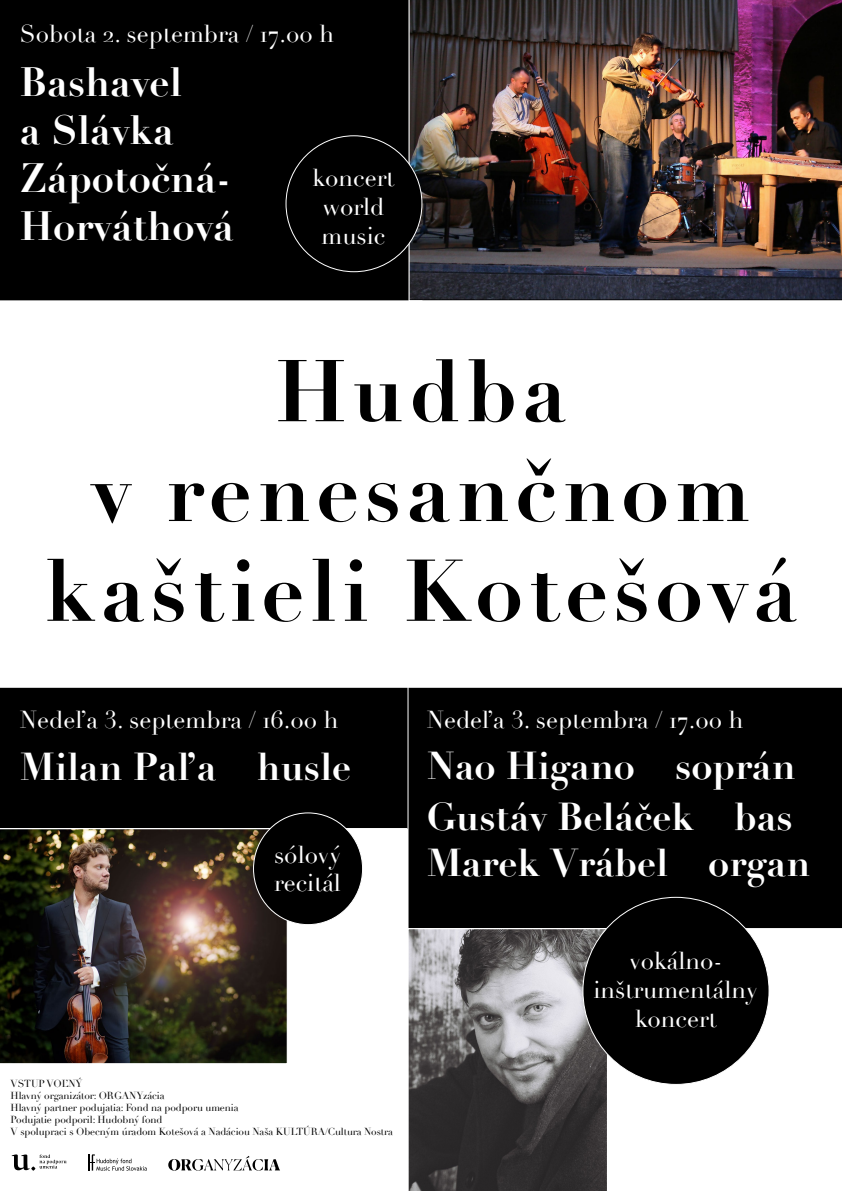
<style>
.page{position:relative;width:842px;height:1191px;background:#000}
.page>*{position:absolute;margin:0;border:0;box-sizing:border-box;transform-origin:0 0}
.t1{font:700 86px/99.8px "Didot";letter-spacing:.06em;color:#000;text-align:center}
.t2{font:700 40px/48px "Didot";color:#fff}
.t3{font:700 38px/51.3px "Didot";color:#fff}
.t4{font:24px/28.8px "Didot";color:#fff;text-align:center}
.t5{font:10px/12px "Didot";letter-spacing:-.01em;color:#000}
</style>
<div class="page">
<div style="left:0;top:301px;width:842px;height:386px;background:#fff"></div>
<div style="left:0;top:1063px;width:408px;height:128px;background:#fff"></div>
<div style="left:288px;top:829px;width:119px;height:248px;background:#fff"></div>
<div style="left:401px;top:929px;width:441px;height:262px;background:#fff"></div>
<img style="left:408px;top:0;width:434px;height:301px">
<svg style="left:408px;top:928px;width:200px;height:263px"></svg>
<hr style="left:0;top:300px;width:422px;height:1px;background:#fff">
<hr style="left:0;top:687px;width:842px;height:1px;background:#fff">
<hr style="left:407px;top:680px;width:1px;height:249px;background:#fff">
<div style="left:286px;top:136px;width:136px;height:136px;background:#000;border-radius:50%"></div>
<img style="left:0;top:829px;width:288px;height:234px">
<hr style="left:0;top:828px;width:407px;height:1px;background:#fff">
<hr style="left:420px;top:928px;width:422px;height:1px;background:#fff">
<svg style="left:88px;top:1154px;width:59px;height:16px"></svg>
<svg style="left:168px;top:1156px;width:112px;height:14px"></svg>
<svg style="left:12px;top:1154px;width:55px;height:16px"></svg>
<div style="left:253px;top:813px;width:110px;height:111px;background:#000;border-radius:50%"></div>
<div style="left:583px;top:897px;width:186px;height:187px;background:#000;border-radius:50%"></div>
<h3 class="t4" style="left:20px;top:20px;width:316px">Sobota 2. septembra / 17.00 h</h3>
<h2 class="t2" style="left:20px;top:58px;width:216px">Bashavel<br>a Slávka<br>Zápotočná-<br>Horváthová</h2>
<h3 class="t4" style="left:313px;top:164px;width:83px">koncert world music</h3>
<h1 class="t1" style="left:44px;top:342px;width:755px">Hudba<br>v renesančnom kaštieli Kotešová</h1>
<h3 class="t4" style="left:20px;top:705px;width:320px">Nedeľa 3. septembra / 16.00 h</h3>
<h3 class="t3" style="left:20px;top:741px;width:333px">Milan Paľa – husle</h3>
<h3 class="t4" style="left:274px;top:840px;width:69px;text-align:left">sólový recitál</h3>
<p class="t5" style="left:11px;top:1077px;width:384px">VSTUP VOĽNÝ<br>Hlavný organizátor: ORGANYzácia<br>Hlavný partner podujatia: Fond na podporu umenia<br>Podujatie podporil: Hudobný fond<br>V spolupraci s Obecným úradom Kotešová a Nadáciou Naša KULTÚRA/Cultura Nostra</p>
<h3 class="t4" style="left:427px;top:705px;width:318px">Nedeľa 3. septembra / 17.00 h</h3>
<h3 class="t3" style="left:427px;top:740px;width:370px">Nao Higano – soprán<br>Gustáv Beláček – bas</h3>
<h3 class="t3" style="left:427px;top:837px;width:385px">Marek Vrábel – organ</h3>
<h3 class="t4" style="left:593px;top:947px;width:166px">vokálno&shy;inštrumentálny koncert</h3>
</div>
